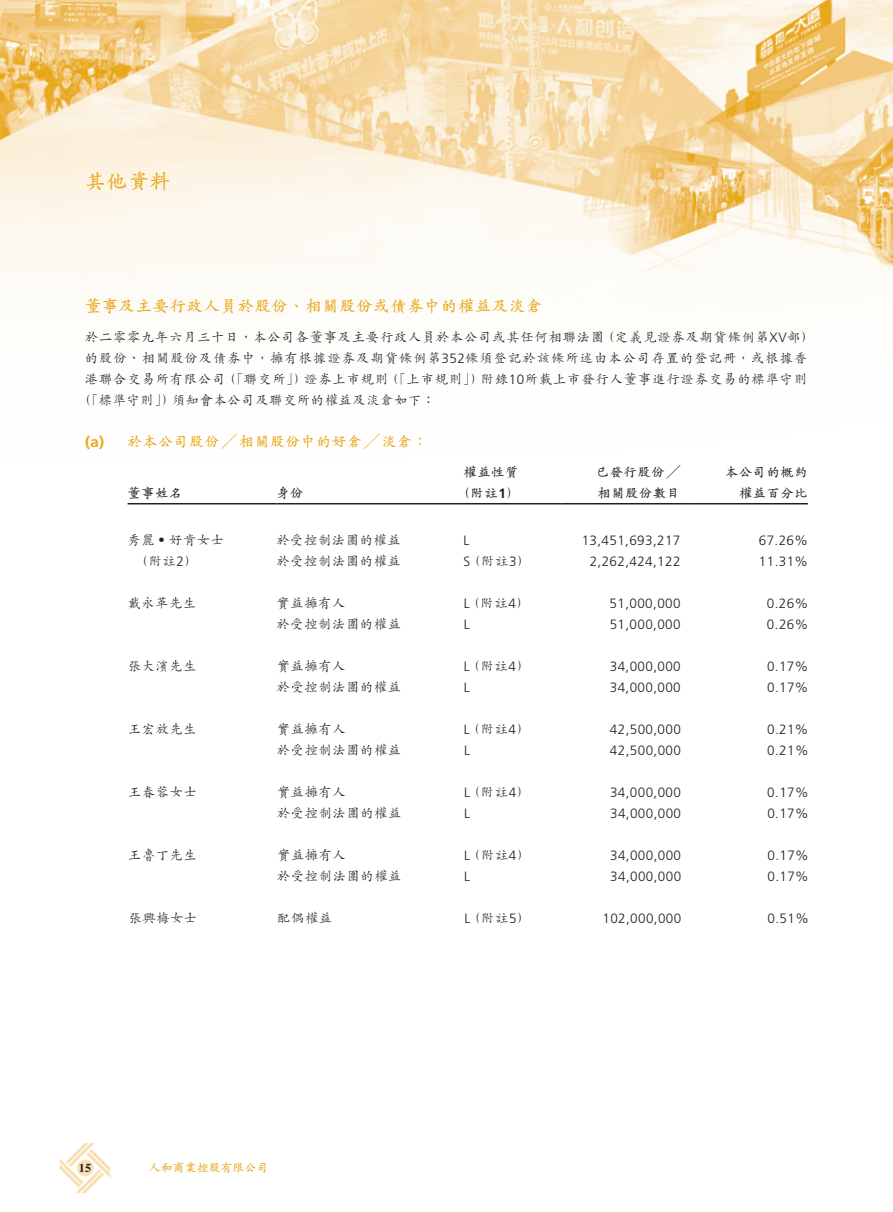
<style>
.page{position:relative;width:893px;height:1212px;background:#fff}
.page>*{position:absolute;margin:0;border:0;box-sizing:border-box;transform-origin:0 0}
.t1{font:600 21px "M Kai HK";color:#e7a512}
.t2{font:600 16.5px "M Kai HK";letter-spacing:.03em;color:#e7a512}
.t3{font:600 15px "M Kai HK";letter-spacing:.03em;color:#e7a512}
.t4{font:700 15px "Frutiger LT Std";color:#e7a512}
.t5{font:500 13.5px/21px "M Kai HK";letter-spacing:.03em;color:#231f20}
.t6{font:300 13.5px "Frutiger LT Std";letter-spacing:.03em;color:#231f20}
.t7{font:500 13.5px "M Kai HK";letter-spacing:.06em;color:#231f20}
.t8{font:600 13.5px/21px "M Kai HK";letter-spacing:.03em;color:#231f20;text-align:center}
.t9{font:500 13.5px "M Kai HK";letter-spacing:.05em;color:#231f20}
.t10{font:600 12px "M Kai HK";color:#e7a512}
.t11{font:700 12px "Times LT Std";color:#231f20}
.s1{font-family:"Frutiger LT Std";font-weight:300}
.s2{font-family:"Frutiger LT Std";font-weight:700}
</style>
<div class="page">
<img style="left:0;top:0;width:893px;height:1194px">
<svg style="left:60px;top:1143px;width:50px;height:50px"></svg>
<hr style="left:128px;top:503px;width:148px;height:1px;background:#231f20">
<hr style="left:276px;top:503px;width:179px;height:1px;background:#231f20">
<hr style="left:455px;top:503px;width:106px;height:1px;background:#231f20">
<hr style="left:561px;top:503px;width:128px;height:1px;background:#231f20">
<hr style="left:689px;top:503px;width:119px;height:1px;background:#231f20">
<h1 class="t1" style="left:85px;top:166px;width:87px">其他資料</h1>
<p class="t2" style="left:85px;top:295px;width:459px">董事及主要行政人員於股份、相關股份或債券中的權益及淡倉</p>
<p class="t5" style="left:85px;top:326px;width:521px">於二零零九年六月三十日，本公司各董事及主要行政人員於本公司或其任何相聯法團</p>
<p class="t7" style="left:85px;top:348px;width:724px">的股份、相關股份及債券中，擁有根據證券及期貨條例第<span class="s1">352</span>條須登記於該條所述由本公司存置的登記冊，或根據香</p>
<p class="t9" style="left:481px;top:369px;width:328px">附錄<span class="s1">10</span>所載上市發行人董事進行證券交易的標準守則</p>
<p class="t5" style="left:601px;top:326px;width:215px">（定義見證券及期貨條例第<span class="s1">XV</span>部(</p>
<p class="t5" style="left:172px;top:368px;width:265px;text-indent:-87px">港聯合交易所有限公司<br>須知會本公司及聯交所的權益及淡倉如下：</p>
<p class="t5" style="left:304px;top:368px;width:86px">證券上市規則</p>
<p class="t5" style="left:386px;top:368px;width:100px">（「上市規則」）</p>
<p class="t5" style="left:223px;top:368px;width:85px">（「聯交所」）</p>
<p class="t5" style="left:78px;top:389px;width:99px">（「標準守則」）</p>
<p class="t3" style="left:128px;top:431px;width:302px">於本公司股份╱相關股份中的好倉╱淡倉：</p>
<p class="t4" style="left:85px;top:433px;width:21px">)a(</p>
<p class="t8" style="left:128px;top:481px;width:57px">董事姓名</p>
<p class="t5" style="left:128px;top:528px;width:98px">秀麗‧好肯女士</p>
<p class="t8" style="left:276px;top:481px;width:29px">身份</p>
<p class="t5" style="left:276px;top:528px;width:126px">於受控制法團的權益</p>
<p class="t8" style="left:457px;top:460px;width:65px">權益性質（附註 (<span class="s2">1</span></p>
<p class="t8" style="left:596px;top:460px;width:86px;text-align:left">已發行股份╱相關股份數目</p>
<p class="t8" style="left:725px;top:460px;width:84px;text-align:right">本公司的概約權益百分比</p>
<p class="t6" style="left:759px;top:532px;width:51px">67.26%</p>
<p class="t6" style="left:582px;top:532px;width:100px">13,451,693,217</p>
<p class="t6" style="left:464px;top:532px;width:7px">L</p>
<p class="t5" style="left:135px;top:549px;width:65px">（附註 ）<span class="s1">2</span></p>
<p class="t5" style="left:276px;top:549px;width:126px">於受控制法團的權益</p>
<p class="t5" style="left:464px;top:549px;width:68px">（<span class="s1">S</span> 附註 (<span class="s1">3</span></p>
<p class="t6" style="left:590px;top:553px;width:92px">2,262,424,122</p>
<p class="t6" style="left:759px;top:553px;width:51px">11.31%</p>
<p class="t5" style="left:128px;top:591px;width:71px">戴永革先生</p>
<p class="t5" style="left:277px;top:591px;width:71px">實益擁有人</p>
<p class="t5" style="left:464px;top:591px;width:68px">（<span class="s1">L</span> 附註 (<span class="s1">4</span></p>
<p class="t6" style="left:610px;top:595px;width:72px">51,000,000</p>
<p class="t6" style="left:767px;top:595px;width:43px">0.26%</p>
<p class="t5" style="left:277px;top:612px;width:126px">於受控制法團的權益</p>
<p class="t6" style="left:464px;top:616px;width:7px">L</p>
<p class="t6" style="left:610px;top:616px;width:72px">51,000,000</p>
<p class="t6" style="left:767px;top:616px;width:43px">0.26%</p>
<p class="t5" style="left:128px;top:654px;width:71px">張大濱先生</p>
<p class="t5" style="left:277px;top:654px;width:71px">實益擁有人</p>
<p class="t5" style="left:464px;top:654px;width:68px">（<span class="s1">L</span> 附註 (<span class="s1">4</span></p>
<p class="t6" style="left:610px;top:658px;width:72px">34,000,000</p>
<p class="t6" style="left:767px;top:658px;width:43px">0.17%</p>
<p class="t5" style="left:277px;top:675px;width:126px">於受控制法團的權益</p>
<p class="t6" style="left:464px;top:679px;width:7px">L</p>
<p class="t6" style="left:610px;top:679px;width:72px">34,000,000</p>
<p class="t6" style="left:767px;top:679px;width:43px">0.17%</p>
<p class="t5" style="left:128px;top:717px;width:71px">王宏放先生</p>
<p class="t5" style="left:277px;top:717px;width:71px">實益擁有人</p>
<p class="t5" style="left:464px;top:717px;width:68px">（<span class="s1">L</span> 附註 (<span class="s1">4</span></p>
<p class="t6" style="left:610px;top:721px;width:72px">42,500,000</p>
<p class="t6" style="left:767px;top:721px;width:43px">0.21%</p>
<p class="t5" style="left:277px;top:738px;width:126px">於受控制法團的權益</p>
<p class="t6" style="left:464px;top:742px;width:7px">L</p>
<p class="t6" style="left:610px;top:742px;width:72px">42,500,000</p>
<p class="t6" style="left:767px;top:742px;width:43px">0.21%</p>
<p class="t5" style="left:128px;top:780px;width:71px">王春蓉女士</p>
<p class="t5" style="left:277px;top:780px;width:71px">實益擁有人</p>
<p class="t5" style="left:464px;top:780px;width:68px">（<span class="s1">L</span> 附註 (<span class="s1">4</span></p>
<p class="t6" style="left:610px;top:784px;width:72px">34,000,000</p>
<p class="t6" style="left:767px;top:784px;width:43px">0.17%</p>
<p class="t5" style="left:277px;top:801px;width:126px">於受控制法團的權益</p>
<p class="t6" style="left:464px;top:805px;width:7px">L</p>
<p class="t6" style="left:610px;top:805px;width:72px">34,000,000</p>
<p class="t6" style="left:767px;top:805px;width:43px">0.17%</p>
<p class="t5" style="left:128px;top:843px;width:71px">王魯丁先生</p>
<p class="t5" style="left:277px;top:843px;width:71px">實益擁有人</p>
<p class="t5" style="left:464px;top:843px;width:68px">（<span class="s1">L</span> 附註 (<span class="s1">4</span></p>
<p class="t6" style="left:610px;top:847px;width:72px">34,000,000</p>
<p class="t6" style="left:767px;top:847px;width:43px">0.17%</p>
<p class="t5" style="left:277px;top:864px;width:126px">於受控制法團的權益</p>
<p class="t6" style="left:464px;top:868px;width:7px">L</p>
<p class="t6" style="left:610px;top:868px;width:72px">34,000,000</p>
<p class="t6" style="left:767px;top:868px;width:43px">0.17%</p>
<p class="t5" style="left:128px;top:906px;width:71px">張興梅女士</p>
<p class="t5" style="left:277px;top:906px;width:57px">配偶權益</p>
<p class="t5" style="left:464px;top:906px;width:68px">（<span class="s1">L</span> 附註 (<span class="s1">5</span></p>
<p class="t6" style="left:602px;top:910px;width:80px">102,000,000</p>
<p class="t6" style="left:768px;top:910px;width:43px">0.51%</p>
<p class="t11" style="left:79px;top:1160px;width:14px">15</p>
<p class="t10" style="left:149px;top:1159px;width:121px">人和商業控股有限公司</p>
</div>
